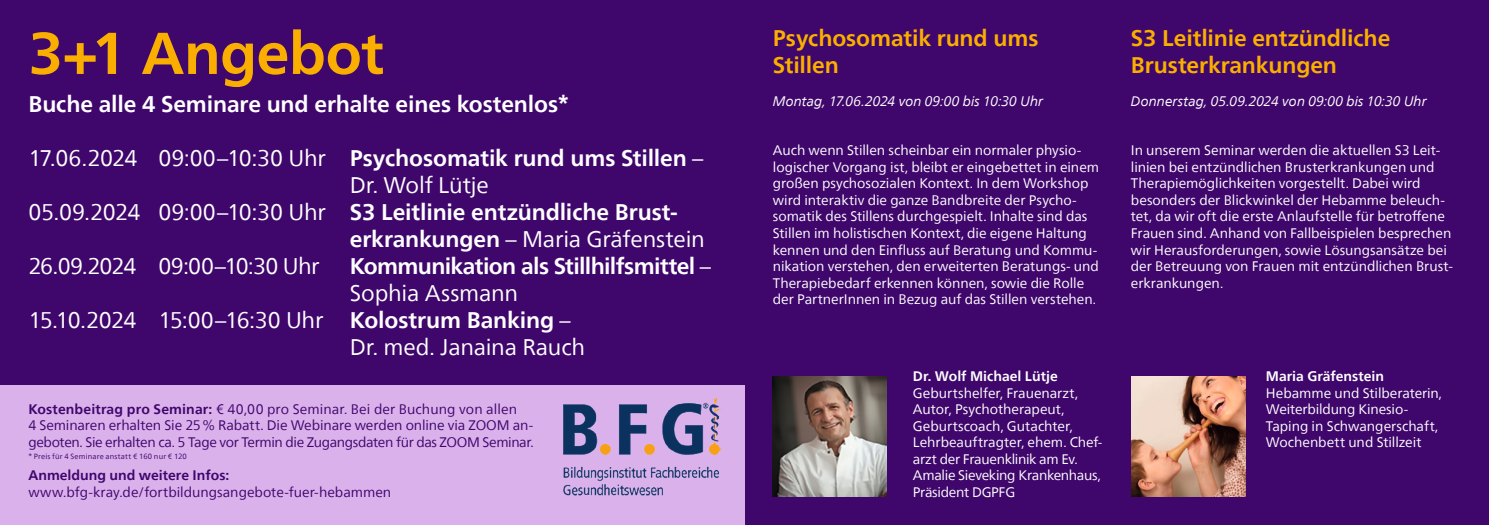
<style>
.page{position:relative;width:1489px;height:525px;background:#fff}
.page>*{position:absolute;margin:0;border:0;box-sizing:border-box;transform-origin:0 0}
.t1{font:700 58.88px "Neue Frutiger World";letter-spacing:-.015em;color:#faaf00}
.t2{font:700 22.5px "Neue Frutiger World";letter-spacing:-.005em;color:#fff}
.t3{font:22.5px "Neue Frutiger World";letter-spacing:-.01em;color:#fff}
.t4{font:700 22.5px/27px "Neue Frutiger World";letter-spacing:-.005em;color:#faaf00}
.t5{font:22.5px "Neue Frutiger World";letter-spacing:-.03em;color:#fff}
.t6{font:700 22.5px "Neue Frutiger World";letter-spacing:-.03em;color:#fff}
.t7{font:22.5px "Neue Frutiger World";letter-spacing:-.035em;color:#fff}
.t8{font:13.75px/16.5px "Neue Frutiger World";color:#fff}
.t9{font:13.75px/16.5px "Neue Frutiger World";letter-spacing:-.005em;color:#3f066c}
.t10{font:italic 13.75px "Neue Frutiger World";letter-spacing:-.005em;color:#fff}
.t11{font:700 13.75px "Neue Frutiger World";color:#fff}
.t12{font:700 13.75px "Neue Frutiger World";color:#3f066c}
.t13{font:7.5px "Neue Frutiger World";letter-spacing:.02em;color:#3f066c}
.s1{font-weight:400}
.s2{font-weight:700}
</style>
<div class="page">
<div style="left:0;top:0;width:1488px;height:524px;background:#3f066c"></div>
<div style="left:0;top:385px;width:744px;height:139px;background:#dbb1ec"></div>
<img style="left:772px;top:376px;width:114px;height:120px">
<img style="left:1131px;top:376px;width:114px;height:120px">
<img style="left:563px;top:398px;width:159px;height:98px">
<h1 class="t1" style="left:28px;top:1px;width:357px">3+1 Angebot</h1>
<h2 class="t2" style="left:28px;top:84px;width:543px">Buche alle 4 Seminare und erhalte eines kostenlos*</h2>
<h2 class="t2" style="left:28px;top:138px;width:676px"><span class="s1">17.06.2024 09:00–10:30 Uhr</span> Psychosomatik rund ums Stillen <span class="s1">–</span></h2>
<h2 class="t3" style="left:350px;top:167px;width:141px">Dr. Wolf Lütje</h2>
<h2 class="t2" style="left:28px;top:192px;width:651px"><span class="s1">05.09.2024 09:00–10:30 Uhr</span> S3 Leitlinie entzündliche Brust-</h2>
<h2 class="t3" style="left:350px;top:221px;width:356px"><span class="s2">erkrankungen</span> – Maria Gräfenstein</h2>
<h2 class="t7" style="left:28px;top:248px;width:292px">26.09.2024 09:00–10:30 Uhr</h2>
<h2 class="t6" style="left:350px;top:246px;width:363px">Kommunikation als Stillhilfsmittel <span class="s1">–</span></h2>
<h2 class="t3" style="left:350px;top:275px;width:170px">Sophia Assmann</h2>
<h2 class="t5" style="left:28px;top:302px;width:544px">15.10.2024 15:00–16:30 Uhr <span class="s2">Kolostrum Banking</span> –</h2>
<h2 class="t3" style="left:350px;top:329px;width:237px">Dr. med. Janaina Rauch</h2>
<p class="t9" style="left:28px;top:400px;width:507px"><span class="s2">Kostenbeitrag pro Seminar:</span> € 40,00 pro Seminar. Bei der Buchung von allen<br>4 Seminaren erhalten Sie 25% Rabatt. Die Webinare werden online via ZOOM an&shy;geboten. Sie erhalten ca. 5 Tage vor Termin die Zugangsdaten für das ZOOM Seminar.</p>
<p class="t13" style="left:28px;top:450px;width:160px">* Preis für 4 Seminare anstatt € 160 nur € 120</p>
<p class="t12" style="left:28px;top:463px;width:202px">Anmeldung und weitere Infos:</p>
<p class="t9" style="left:28px;top:483px;width:364px">www.bfg-kray.de/fortbildungsangebote-fuer-hebammen</p>
<h2 class="t4" style="left:772px;top:24px;width:267px">Psychosomatik rund ums<br>Stillen</h2>
<p class="t10" style="left:772px;top:90px;width:272px">Montag, 17.06.2024 von 09:00 bis 10:30 Uhr</p>
<p class="t8" style="left:772px;top:142px;width:328px">Auch wenn Stillen scheinbar ein normaler physio&shy;logischer Vorgang ist, bleibt er eingebettet in einem großen psychosozialen Kontext. In dem Workshop wird interaktiv die ganze Bandbreite der Psycho&shy;somatik des Stillens durchgespielt. Inhalte sind das Stillen im holistischen Kontext, die eigene Haltung kennen und den Einfluss auf Beratung und Kommu&shy;nikation verstehen, den erweiterten Beratungs- und Therapiebedarf erkennen können, sowie die Rolle der PartnerInnen in Bezug auf das Stillen verstehen.</p>
<p class="t11" style="left:912px;top:364px;width:146px">Dr. Wolf Michael Lütje</p>
<p class="t8" style="left:912px;top:384px;width:191px">Geburtshelfer, Frauenarzt,<br>Autor, Psychotherapeut,<br>Geburtscoach, Gutachter,<br>Lehrbeauftragter, ehem. Chef&shy;arzt der Frauenklinik am Ev.<br>Amalie Sieveking Krankenhaus,<br>Präsident DGPFG</p>
<h2 class="t4" style="left:1130px;top:24px;width:261px">S3 Leitlinie entzündliche<br>Brusterkrankungen</h2>
<p class="t10" style="left:1130px;top:90px;width:297px">Donnerstag, 05.09.2024 von 09:00 bis 10:30 Uhr</p>
<p class="t8" style="left:1130px;top:142px;width:323px">In unserem Seminar werden die aktuellen S3 Leit&shy;linien bei entzündlichen Brusterkrankungen und Therapiemöglichkeiten vorgestellt. Dabei wird besonders der Blickwinkel der Hebamme beleuch&shy;tet, da wir oft die erste Anlaufstelle für betroffene Frauen sind. Anhand von Fallbeispielen besprechen wir Herausforderungen, sowie Lösungsansätze bei der Betreuung von Frauen mit entzündlichen Brust&shy;erkrankungen.</p>
<p class="t11" style="left:1265px;top:364px;width:120px">Maria Gräfenstein</p>
<p class="t8" style="left:1265px;top:384px;width:177px">Hebamme und Stilberaterin,<br>Weiterbildung Kinesio-<br>Taping in Schwangerschaft,<br>Wochenbett und Stillzeit</p>
</div>
